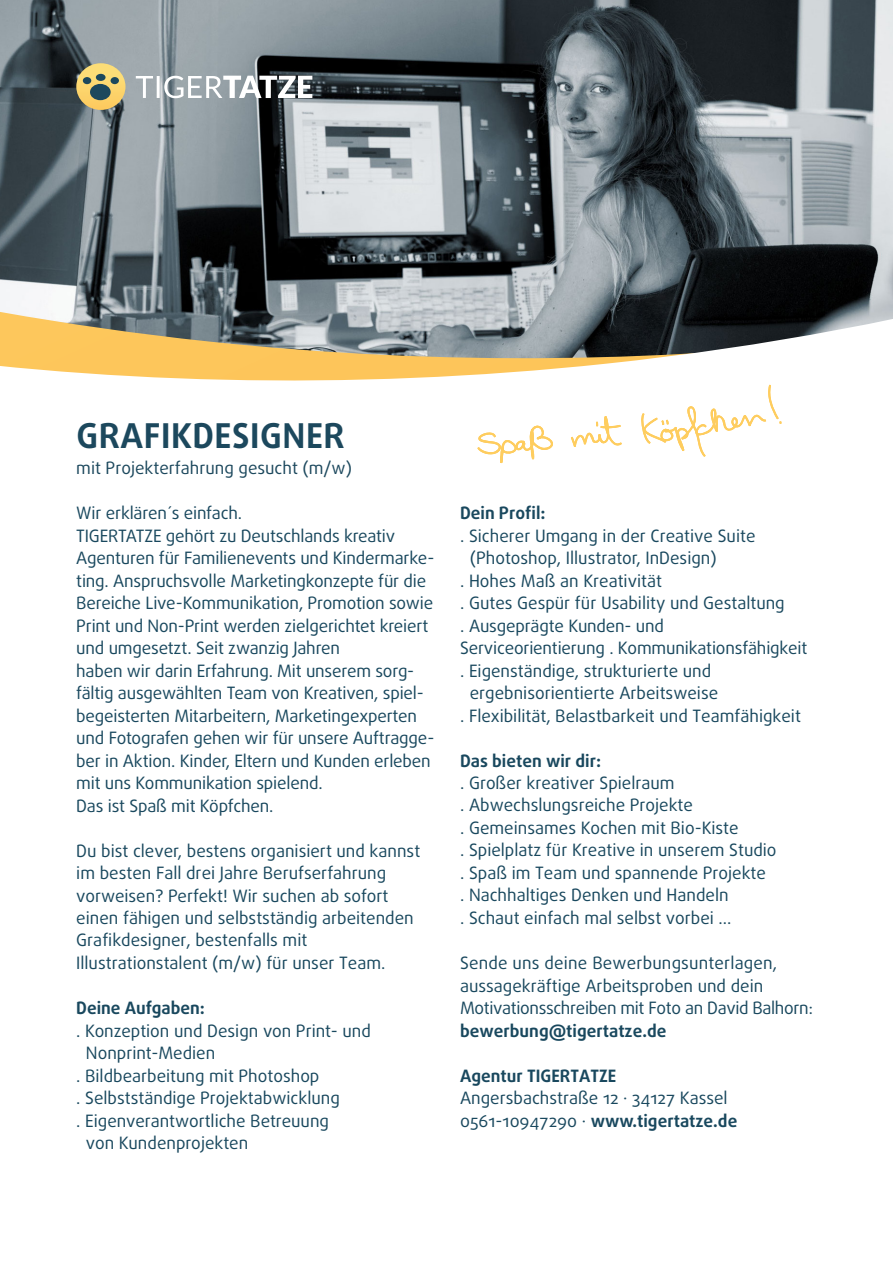
<style>
.page{position:relative;width:893px;height:1263px;background:#fff}
.page>*{position:absolute;margin:0;border:0;box-sizing:border-box;transform-origin:0 0}
.t1{font:700 34.2px "Daxline OT";letter-spacing:.015em;color:#1c485d}
.t2{font:17.1px/22.5px "Daxline OT";color:#19485e}
.t3{font:700 17.1px "Daxline OT";color:#19485e}
.t4{font:17.1px "Daxline OT";color:#1c485d}
.s1{font-weight:700}
</style>
<div class="page">
<img style="left:0;top:0;width:893px;height:279px">
<svg style="left:76px;top:63px;width:50px;height:47px;background:#cfb76f"></svg>
<div style="left:96px;top:74px;width:10px;height:7px;background:#1c485d;border-radius:50%"></div>
<div style="left:111px;top:77px;width:8px;height:7px;background:#1c485d;border-radius:50%"></div>
<div style="left:83px;top:77px;width:8px;height:7px;background:#1c485d;border-radius:50%"></div>
<div style="left:90px;top:84px;width:21px;height:16px;background:#1c485d;border-radius:50%"></div>
<svg style="left:136px;top:76px;width:17px;height:22px"></svg>
<hr style="left:157px;top:76px;width:3px;height:22px;background:#fff">
<svg style="left:164px;top:76px;width:148px;height:22px"></svg>
<svg style="left:0;top:279px;width:893px;height:185px"></svg>
<svg style="left:571px;top:416px;width:51px;height:31px"></svg>
<svg style="left:641px;top:366px;width:140px;height:91px"></svg>
<svg style="left:476px;top:419px;width:77px;height:44px"></svg>
<h1 class="t1" style="left:77px;top:415px;width:270px">GRAFIKDESIGNER</h1>
<p class="t4" style="left:76px;top:457px;width:277px">mit Projekterfahrung gesucht (m/w)</p>
<p class="t2" style="left:76px;top:501px;width:360px">Wir erklären´s einfach.<br>TIGERTATZE gehört zu Deutschlands kreativ Agenturen für Familienevents und Kindermarke&shy;ting. Anspruchsvolle Marketingkonzepte für die Bereiche Live-Kommunikation, Promotion sowie Print und Non-Print werden zielgerichtet kreiert und umgesetzt. Seit zwanzig Jahren<br>haben wir darin Erfahrung. Mit unserem sorg&shy;fältig ausgewählten Team von Kreativen, spiel&shy;begeisterten Mitarbeitern, Marketingexperten und Fotografen gehen wir für unsere Auftragge&shy;ber in Aktion. Kinder, Eltern und Kunden erleben mit uns Kommunikation spielend.<br>Das ist Spaß mit Köpfchen.</p>
<p class="t2" style="left:76px;top:839px;width:345px">Du bist clever, bestens organisiert und kannst im besten Fall drei Jahre Berufserfahrung vorweisen? Perfekt! Wir suchen ab sofort einen fähigen und selbstständig arbeitenden Grafikdesigner, bestenfalls mit Illustrationstalent (m/w) für unser Team.</p>
<p class="t3" style="left:76px;top:997px;width:130px">Deine Aufgaben:</p>
<p class="t2" style="left:76px;top:1019px;width:296px">. Konzeption und Design von Print- und</p>
<p class="t2" style="left:86px;top:1041px;width:131px">Nonprint-Medien</p>
<p class="t2" style="left:76px;top:1064px;width:245px">. Bildbearbeitung mit Photoshop</p>
<p class="t2" style="left:76px;top:1086px;width:265px">. Selbstständige Projektabwicklung</p>
<p class="t2" style="left:76px;top:1109px;width:254px">. Eigenverantwortliche Betreuung</p>
<p class="t2" style="left:86px;top:1132px;width:164px">von Kundenprojekten</p>
<p class="t3" style="left:460px;top:502px;width:87px">Dein Profil:</p>
<p class="t2" style="left:460px;top:524px;width:297px">. Sicherer Umgang in der Creative Suite</p>
<p class="t2" style="left:470px;top:547px;width:249px">(Photoshop, Illustrator, InDesign)</p>
<p class="t2" style="left:460px;top:569px;width:203px">. Hohes Maß an Kreativität</p>
<p class="t2" style="left:460px;top:592px;width:326px">. Gutes Gespür für Usability und Gestaltung</p>
<p class="t2" style="left:460px;top:614px;width:205px">. Ausgeprägte Kunden- und</p>
<p class="t2" style="left:460px;top:637px;width:349px">Serviceorientierung . Kommunikationsfähigkeit</p>
<p class="t2" style="left:460px;top:659px;width:253px">. Eigenständige, strukturierte und</p>
<p class="t2" style="left:470px;top:682px;width:250px">ergebnisorientierte Arbeitsweise</p>
<p class="t2" style="left:460px;top:704px;width:342px">. Flexibilität, Belastbarkeit und Teamfähigkeit</p>
<p class="t3" style="left:460px;top:750px;width:143px">Das bieten wir dir:</p>
<p class="t2" style="left:460px;top:771px;width:318px">. Großer kreativer Spielraum<br>. Abwechslungsreiche Projekte<br>. Gemeinsames Kochen mit Bio-Kiste<br>. Spielplatz für Kreative in unserem Studio . Spaß im Team und spannende Projekte<br>. Nachhaltiges Denken und Handeln<br>. Schaut einfach mal selbst vorbei ...</p>
<p class="t2" style="left:460px;top:952px;width:355px">Sende uns deine Bewerbungsunterlagen, aussagekräftige Arbeitsproben und dein<br>Motivationsschreiben mit Foto an David Balhorn:</p>
<p class="t3" style="left:460px;top:1020px;width:208px">bewerbung@tigertatze.de</p>
<p class="t3" style="left:460px;top:1065px;width:158px">Agentur TIGERTATZE</p>
<p class="t2" style="left:460px;top:1087px;width:279px">Angersbachstraße 12 · 34127 Kassel<br>0561-10947290 · <span class="s1">www.tigertatze.de</span></p>
</div>
